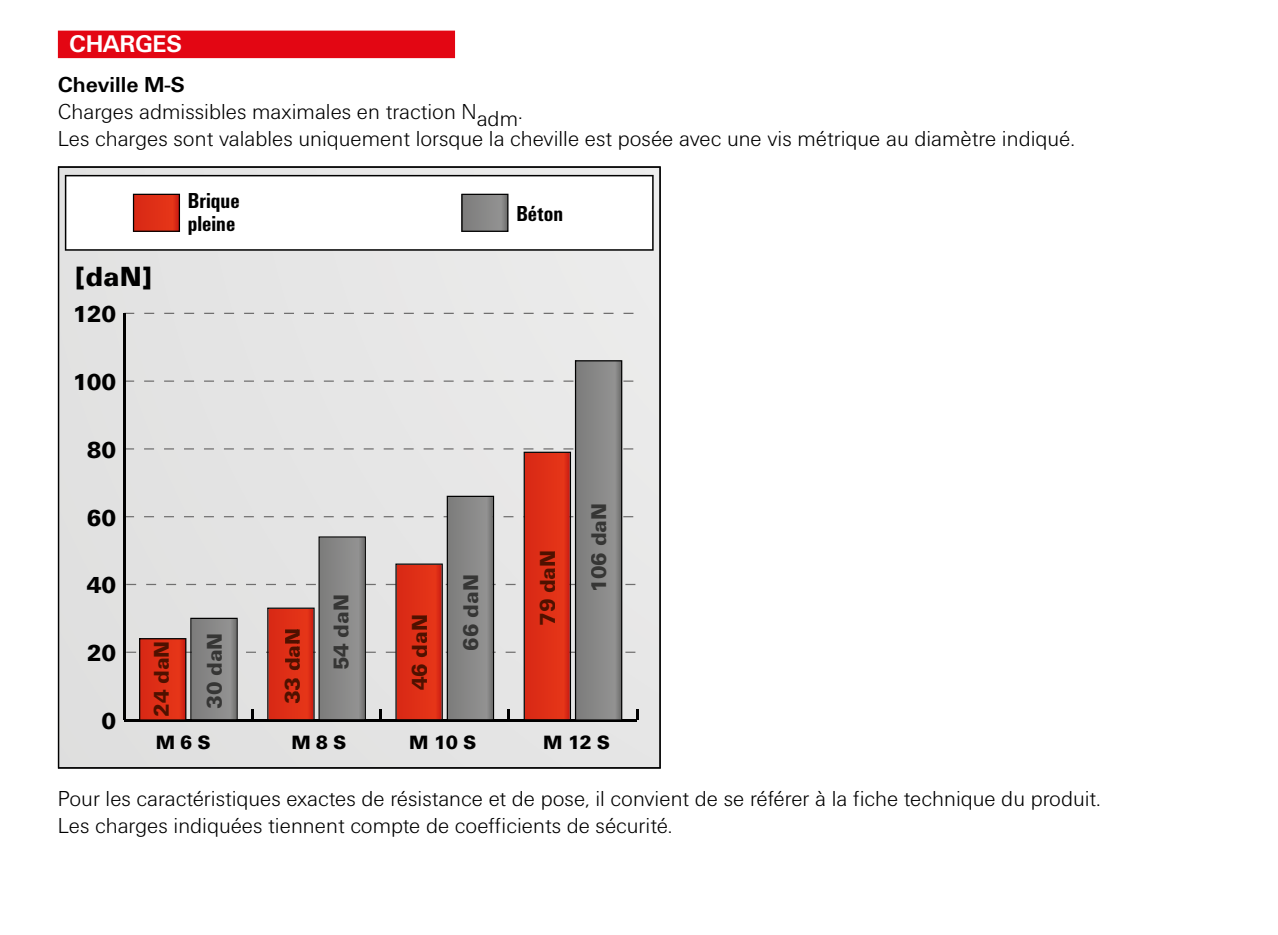
<style>
.page{position:relative;width:1278px;height:935px;background:#fff}
.page>*{position:absolute;margin:0;border:0;box-sizing:border-box;transform-origin:0 0}
.t1{font:900 28.75px "Fi We";color:#000}
.t2{font:700 25px "Fi We";letter-spacing:-.02em;color:#fff}
.t3{font:900 24px "Fi We";color:#000}
.t4{font:300 22.5px/27px "Fi We";color:#000}
.t5{font:700 condensed 22.5px/22.5px "Fi We";color:#000}
.t6{font:700 22.5px "Fi We";color:#000}
.t7{font:900 22px "Fi We";color:#363635}
.t8{font:900 22px "Fi We";color:#4f1100}
.t9{font:900 20px "Fi We";color:#000}
</style>
<div class="page">
<div style="left:58px;top:31px;width:397px;height:27px;background:#e30613"></div>
<svg style="left:58px;top:166px;width:602px;height:602px;background:#d5c9c7"></svg>
<div style="left:154px;top:642px;width:15px;height:73px;background:#df3017"></div>
<div style="left:207px;top:634px;width:15px;height:73px;background:#898989"></div>
<div style="left:284px;top:629px;width:16px;height:74px;background:#e03017"></div>
<div style="left:411px;top:615px;width:16px;height:74px;background:#e03017"></div>
<div style="left:463px;top:575px;width:15px;height:74px;background:#898989"></div>
<div style="left:539px;top:551px;width:16px;height:73px;background:#e03017"></div>
<div style="left:591px;top:504px;width:15px;height:85px;background:#898988"></div>
<div style="left:333px;top:595px;width:16px;height:74px;background:#888"></div>
<p class="t2" style="left:69px;top:30px;width:114px">CHARGES</p>
<p class="t6" style="left:58px;top:72px;width:128px">Cheville M-S</p>
<p class="t4" style="left:58px;top:98px;width:1018px">Charges admissibles maximales en traction Nadm.<br>Les charges sont valables uniquement lorsque la cheville est posée avec une vis métrique au diamètre indiqué.</p>
<p class="t1" style="left:75px;top:260px;width:78px">[daN]</p>
<p class="t3" style="left:72px;top:300px;width:46px">120</p>
<p class="t3" style="left:72px;top:368px;width:46px">100</p>
<p class="t3" style="left:87px;top:436px;width:31px">80</p>
<p class="t3" style="left:87px;top:504px;width:31px">60</p>
<p class="t3" style="left:87px;top:571px;width:31px">40</p>
<p class="t5" style="left:188px;top:189px;width:53px">Brique pleine</p>
<p class="t3" style="left:87px;top:639px;width:31px">20</p>
<p class="t3" style="left:101px;top:707px;width:16px">0</p>
<p class="t8" style="left:149px;top:716px;width:78px;rotate:-90deg">24 daN</p>
<p class="t7" style="left:202px;top:708px;width:78px;rotate:-90deg">30 daN</p>
<p class="t8" style="left:280px;top:704px;width:78px;rotate:-90deg">33 daN</p>
<p class="t7" style="left:328px;top:670px;width:78px;rotate:-90deg">54 daN</p>
<p class="t5" style="left:516px;top:202px;width:48px">Béton</p>
<p class="t8" style="left:407px;top:690px;width:78px;rotate:-90deg">46 daN</p>
<p class="t7" style="left:458px;top:650px;width:78px;rotate:-90deg">66 daN</p>
<p class="t8" style="left:535px;top:626px;width:78px;rotate:-90deg">79 daN</p>
<p class="t7" style="left:586px;top:592px;width:91px;rotate:-90deg">106 daN</p>
<p class="t9" style="left:156px;top:730px;width:56px">M 6 S</p>
<p class="t9" style="left:291px;top:730px;width:56px">M 8 S</p>
<p class="t9" style="left:409px;top:730px;width:68px">M 10 S</p>
<p class="t9" style="left:543px;top:730px;width:68px">M 12 S</p>
<p class="t4" style="left:58px;top:784px;width:1044px">Pour les caractéristiques exactes de résistance et de pose, il convient de se référer à la fiche technique du produit.<br>Les charges indiquées tiennent compte de coefficients de sécurité.</p>
</div>
